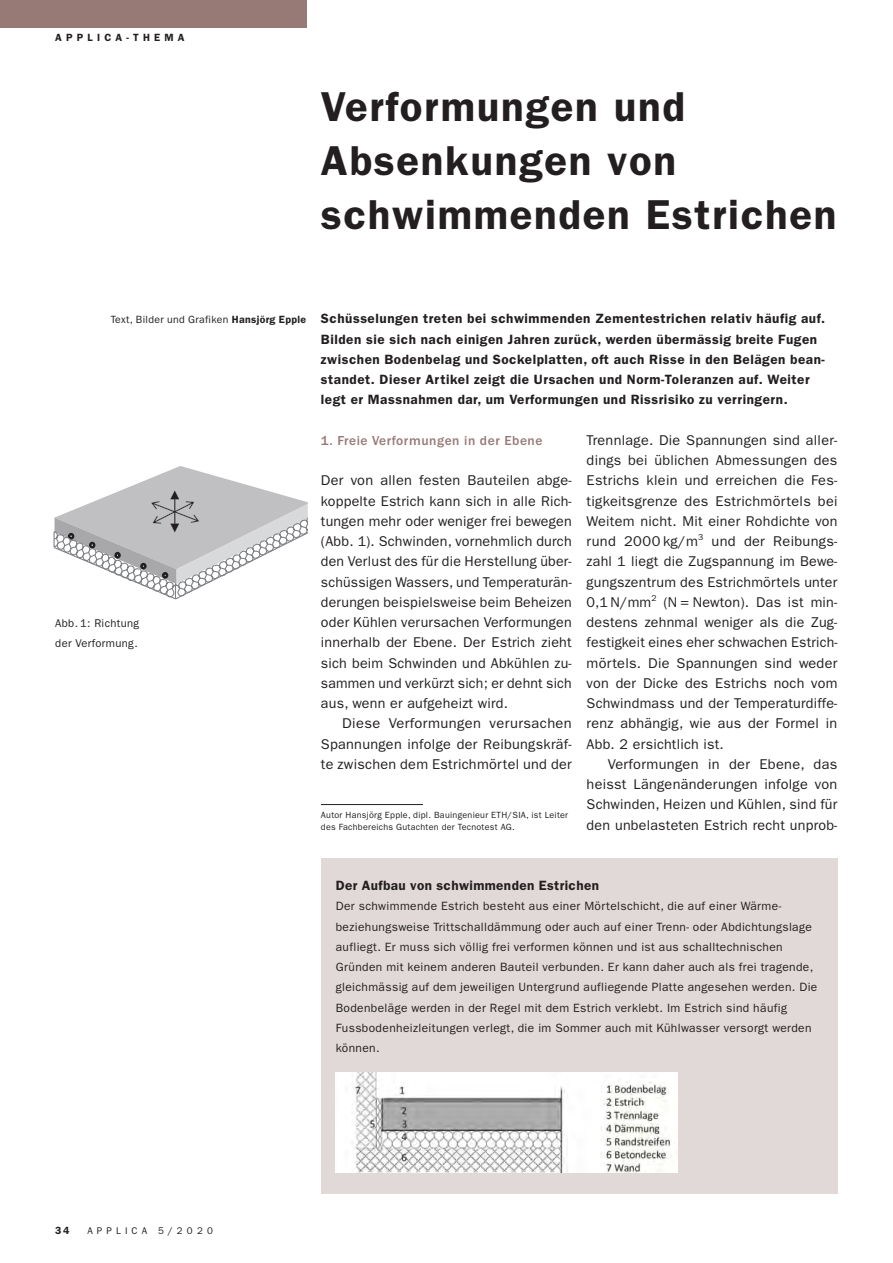
<style>
.page{position:relative;width:893px;height:1263px;background:#fff}
.page>*{position:absolute;margin:0;border:0;box-sizing:border-box;transform-origin:0 0}
.t1{font:600 42px/54px "ITC Franklin Gothic Std";letter-spacing:.04em;color:#231f20}
.t2{font:14.25px/20.2px "ITC Franklin Gothic Std";letter-spacing:.015em;color:#231f20;text-align:justify}
.t3{font:600 13.5px/20.2px "ITC Franklin Gothic Std";letter-spacing:.04em;color:#231f20}
.t4{font:500 13.5px "ITC Franklin Gothic Std";letter-spacing:.04em;color:#977976}
.t5{font:12px/20.2px "ITC Franklin Gothic Std";letter-spacing:.03em;color:#231f20}
.t6{font:11.25px/20.2px "ITC Franklin Gothic Std";letter-spacing:.03em;color:#231f20}
.t7{font:600 10.5px "ITC Franklin Gothic Std";letter-spacing:.4em;color:#231f20}
.t8{font:9.75px "ITC Franklin Gothic Std";letter-spacing:.42em;color:#231f20}
.t9{font:9px/12px "ITC Franklin Gothic Std";letter-spacing:.03em;color:#231f20}
.s1{font-weight:400;font-size:10.5px}
.s2{font-size:10.5px}
</style>
<div class="page">
<div style="left:0;top:0;width:306px;height:28px;background:#977976"></div>
<hr style="left:321px;top:804px;width:102px;height:1px;background:#231f20">
<div style="left:321px;top:859px;width:516px;height:335px;background:#e1d9d8"></div>
<img style="left:336px;top:1072px;width:341px;height:101px">
<svg style="left:53px;top:466px;width:255px;height:134px"></svg>
<p class="t7" style="left:55px;top:34px;width:131px">APPLICA-THEMA</p>
<h1 class="t1" style="left:321px;top:83px;width:517px">Verformungen und<br>Absenkunge n von schwimmenden Estrichen</h1>
<p class="t3" style="left:321px;top:310px;width:506px;text-indent:-210px"><span class="s1">Text, Bilder und Grafiken</span> <span class="s2">Hansjörg Epple</span> Schüsselungen treten bei schwimmenden Zementestrichen relativ häufig auf.<br>Bilden sie sich nach einigen Jahren zurück, werden übermässig breite Fugen zwischen Bodenbelag und Sockelplatten, oft auch Risse in den Belägen bean&shy;standet. Dieser Artikel zeigt die Ursachen und Norm-Toleranzen auf. Weiter legt er Massnahmen dar, um Verformungen und Rissrisiko zu verringern.</p>
<p class="t4" style="left:321px;top:435px;width:223px">1. Freie Verformungen in der Ebene</p>
<p class="t2" style="left:321px;top:471px;width:252px">Der von allen festen Bauteilen abge&shy;koppelte Estrich kann sich in alle Rich&shy;tungen mehr oder weniger frei bewegen (Abb. 1). Schwinden, vornehmlich durch den Verlust des für die Herstellung über&shy;schüssigen Wassers, und Temperaturän&shy;derungen beispielsweise beim Beheizen oder Kühlen verursachen Verformungen innerhalb der Ebene. Der Estrich zieht sich beim Schwinden und Abkühlen zu&shy;sammen und verkürzt sich; er dehnt sich aus, wenn er aufgeheizt wird.</p>
<p class="t2" style="left:321px;top:714px;width:252px;text-indent:21px">Diese Verformungen verursachen Spannungen infolge der Reibungskräf&shy;te zwischen dem Estrichmörtel und der</p>
<p class="t2" style="left:587px;top:431px;width:252px">Trennlage. Die Spannungen sind aller&shy;dings bei üblichen Abmessungen des Estrichs klein und erreichen die Fes&shy;tigkeitsgrenze des Estrichmörtels bei Weitem nicht. Mit einer Rohdichte von rund 2000 kg/m<sup>3</sup> und der Reibungs&shy;zahl 1 liegt die Zugspannung im Bewe&shy;gungszentrum des Estrichmörtels unter 0,1 N/mm<sup>2</sup> (N = Newton). Das ist min&shy;destens zehnmal weniger als die Zug&shy;festigkeit eines eher schwachen Estrich&shy;mörtels. Die Spannungen sind weder von der Dicke des Estrichs noch vom Schwindmass und der Temperaturdiffe&shy;renz abhängig, wie aus der Formel in Abb. 2 ersichtlich ist.</p>
<p class="t2" style="left:587px;top:755px;width:252px;text-indent:21px">Verformungen in der Ebene, das heisst Längenänderungen infolge von Schwinden, Heizen und Kühlen, sind für den unbelasteten Estrich recht unprob-</p>
<p class="t6" style="left:55px;top:614px;width:85px">Abb. 1: Richtung der Verformung.</p>
<p class="t9" style="left:321px;top:809px;width:249px">Autor Hansjörg Epple, dipl. Bauingenieur ETH/SIA, ist Leiter des Fachbereichs Gutachten der Tecnotest AG.</p>
<p class="t7" style="left:55px;top:1227px;width:16px">34</p>
<p class="t8" style="left:87px;top:1227px;width:127px">APPLICA 5/2020</p>
<p class="t3" style="left:336px;top:877px;width:265px">Der Aufbau von schwimmenden Estrichen</p>
<p class="t5" style="left:336px;top:897px;width:483px">Der schwimmende Estrich besteht aus einer Mörtelschicht, die auf einer Wärme&shy;beziehungsweise Trittschalldämmung oder auch auf einer Trenn- oder Abdichtungslage aufliegt. Er muss sich völlig frei verformen können und ist aus schalltechnischen Gründen mit keinem anderen Bauteil verbunden. Er kann daher auch als frei tragende, gleichmässig auf dem jeweiligen Untergrund aufliegende Platte angesehen werden. Die Boden beläge werden in der Regel mit dem Estrich verklebt. Im Estrich sind häufig Fussboden heizleitungen verlegt, die im Sommer auch mit Kühlwasser versorgt werden können.</p>
</div>
